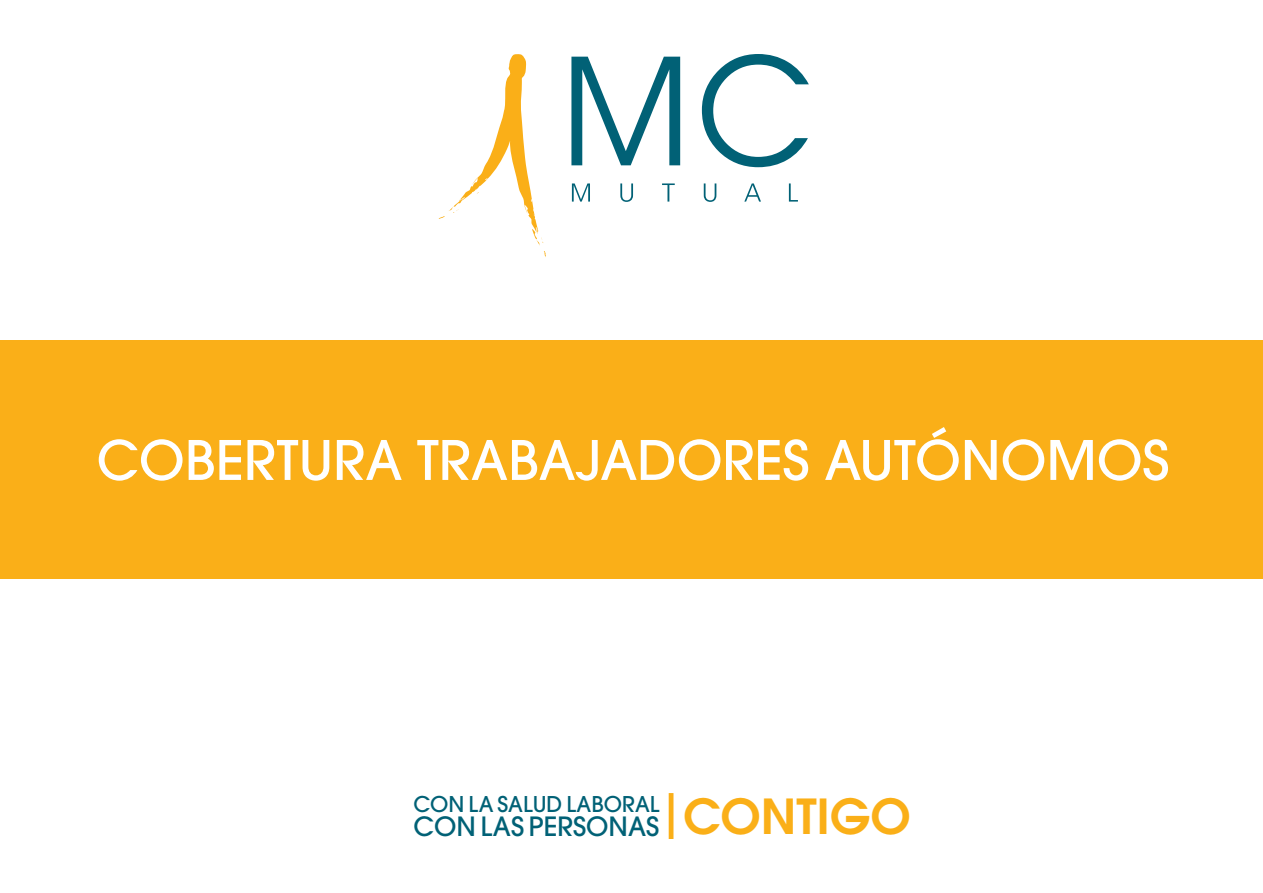
<style>
.page{position:relative;width:1263px;height:893px;background:#fff}
.page>*{position:absolute;margin:0;border:0;box-sizing:border-box;transform-origin:0 0}
.t1{font:500 54px "ITC Avant Garde Std";color:#fff}
.t2{font:600 48px "ITC Avant Garde Std";color:#faaf18}
.t3{font:500 26.4px "ITC Avant Garde Std";color:#016176}
.t4{font:500 21.6px "ITC Avant Garde Std";color:#016176}
</style>
<div class="page">
<svg style="left:438px;top:54px;width:108px;height:203px"></svg>
<svg style="left:702px;top:54px;width:107px;height:113px"></svg>
<svg style="left:620px;top:183px;width:13px;height:19px"></svg>
<svg style="left:662px;top:183px;width:13px;height:19px"></svg>
<svg style="left:704px;top:183px;width:12px;height:19px"></svg>
<svg style="left:744px;top:183px;width:17px;height:19px"></svg>
<svg style="left:789px;top:183px;width:9px;height:19px"></svg>
<svg style="left:571px;top:57px;width:109px;height:108px"></svg>
<svg style="left:572px;top:183px;width:18px;height:19px"></svg>
<div style="left:0;top:341px;width:1263px;height:238px;background:#faaf18"></div>
<hr style="left:669px;top:793px;width:4px;height:46px;background:#faaf18">
<p class="t1" style="left:97px;top:426px;width:1074px">COBERTURA TRABAJADORES AUTÓNOMOS</p>
<p class="t4" style="left:413px;top:790px;width:247px">CON LA SALUD LABORAL</p>
<p class="t3" style="left:413px;top:809px;width:247px">CON LAS PERSONAS</p>
<p class="t2" style="left:683px;top:785px;width:229px">CONTIGO</p>
</div>
